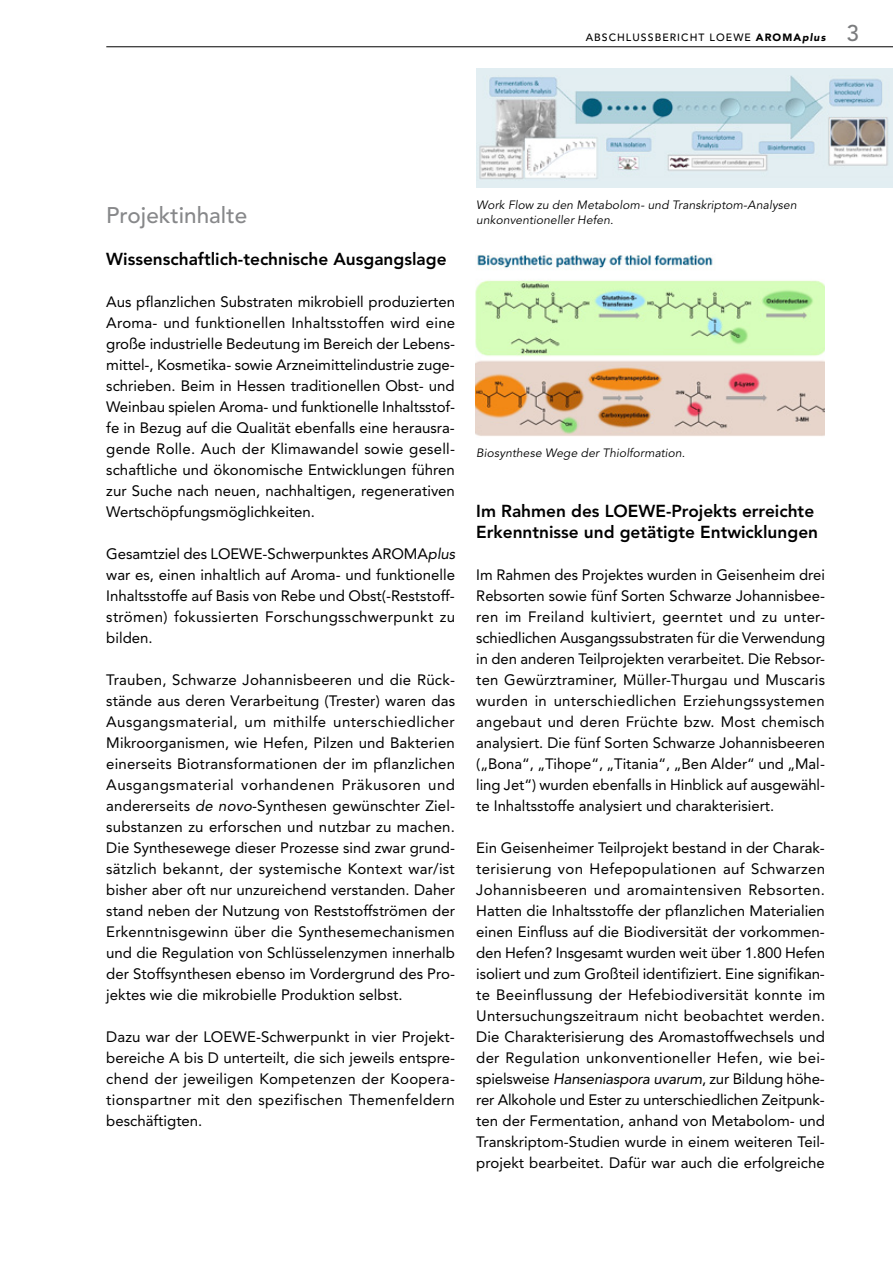
<style>
.page{position:relative;width:893px;height:1263px;background:#fff}
.page>*{position:absolute;margin:0;border:0;box-sizing:border-box;transform-origin:0 0}
.t1{font:500 22.5px "Avenir LT Std";color:#87888a}
.t2{font:800 17.25px/21px "Avenir LT Std";color:#000}
.t3{font:15px/21px "Avenir LT Std";color:#000;text-align:justify}
.t4{font:italic 12px/15px "Avenir LT Std";letter-spacing:.01em;color:#000}
.t5{font:500 10.5px "Avenir LT Std";letter-spacing:.1em;color:#000}
.s1{font-weight:900}
.s2{font-weight:900;font-style:italic}
.s3{font-size:22.5px;color:#7b7c7e}
.s4{font-style:italic}
</style>
<div class="page">
<div style="left:476px;top:68px;width:417px;height:119px;background:#e2eef2"></div>
<img style="left:479px;top:75px;width:409px;height:104px">
<hr style="left:106px;top:47px;width:787px;height:1px;background:#000">
<img style="left:475px;top:255px;width:350px;height:181px">
<p class="t5" style="left:586px;top:32px;width:275px">ABSCHLUSSBERICHT LOEWE <span class="s1">AROMA</span><span class="s2">plus</span> <span class="s3">3</span></p>
<h1 class="t1" style="left:106px;top:202px;width:142px">Projektinhalte</h1>
<p class="t2" style="left:106px;top:248px;width:342px">Wissenschaftlich-technische Ausgangslage</p>
<p class="t3" style="left:106px;top:291px;width:350px">Aus pflanzlichen Substraten mikrobiell produzierten Aroma- und funktionellen Inhaltsstoffen wird eine große industrielle Bedeutung im Bereich der Lebens&shy;mittel-, Kosmetika- sowie Arzneimittelindustrie zuge&shy;schrieben. Beim in Hessen traditionellen Obst- und Weinbau spielen Aroma- und funktionelle Inhaltsstof&shy;fe in Bezug auf die Qualität ebenfalls eine herausra&shy;gende Rolle. Auch der Klimawandel sowie gesell&shy;schaftliche und ökonomische Entwicklungen führen zur Suche nach neuen, nachhaltigen, regenerativen Wertschöpfungsmöglichkeiten.</p>
<p class="t3" style="left:106px;top:543px;width:350px">Gesamtziel des LOEWE-Schwerpunktes AROMA<span class="s4">plus </span>war es, einen inhaltlich auf Aroma- und funktionelle Inhaltsstoffe auf Basis von Rebe und Obst(-Reststoff&shy;strömen) fokussierten Forschungsschwerpunkt zu bilden.</p>
<p class="t3" style="left:106px;top:669px;width:350px">Trauben, Schwarze Johannisbeeren und die Rück&shy;stände aus deren Verarbeitung (Trester) waren das Ausgangsmaterial, um mithilfe unterschiedlicher Mikroorganismen, wie Hefen, Pilzen und Bakterien einerseits Biotransformationen der im pflanzlichen Ausgangsmaterial vorhandenen Präkusoren und andererseits <span class="s4">de novo</span>-Synthesen gewünschter Ziel&shy;substanzen zu erforschen und nutzbar zu machen.<br>Die Synthesewege dieser Prozesse sind zwar grund&shy;sätzlich bekannt, der systemische Kontext war/ist bisher aber oft nur unzureichend verstanden. Daher stand neben der Nutzung von Reststoffströmen der Erkenntnisgewinn über die Synthesemechanismen und die Regulation von Schlüsselenzymen innerhalb der Stoffsynthesen ebenso im Vordergrund des Pro&shy;jektes wie die mikrobielle Produktion selbst.</p>
<p class="t3" style="left:106px;top:1026px;width:350px">Dazu war der LOEWE-Schwerpunkt in vier Projekt&shy;bereiche A bis D unterteilt, die sich jeweils entspre&shy;chend der jeweiligen Kompetenzen der Koopera&shy;tionspartner mit den spezifischen Themenfeldern beschäftigten.</p>
<p class="t4" style="left:476px;top:198px;width:322px">Work Flow zu den Metabolom- und Transkriptom-Analysen unkonventioneller Hefen.</p>
<p class="t4" style="left:476px;top:445px;width:210px">Biosynthese Wege der Thiolformation.</p>
<p class="t2" style="left:476px;top:500px;width:343px">Im Rahmen des LOEWE-Projekts erreichte<br>Erkenntnisse und getätigte Entwicklungen</p>
<p class="t3" style="left:476px;top:564px;width:350px">Im Rahmen des Projektes wurden in Geisenheim drei Rebsorten sowie fünf Sorten Schwarze Johannisbee&shy;ren im Freiland kultiviert, geerntet und zu unter&shy;schiedlichen Ausgangssubstraten für die Verwendung in den anderen Teilprojekten verarbeitet. Die Rebsor&shy;ten Gewürztraminer, Müller-Thurgau und Muscaris wurden in unterschiedlichen Erziehungssystemen angebaut und deren Früchte bzw. Most chemisch analysiert. Die fünf Sorten Schwarze Johannisbeeren („Bona“, „Tihope“, „Titania“, „Ben Alder“ und „Mal&shy;ling Jet“) wurden ebenfalls in Hinblick auf ausgewähl&shy;te Inhaltsstoffe analysiert und charakterisiert.</p>
<p class="t3" style="left:476px;top:837px;width:350px">Ein Geisenheimer Teilprojekt bestand in der Charak&shy;terisierung von Hefepopulationen auf Schwarzen Johannisbeeren und aromaintensiven Rebsorten.<br>Hatten die Inhaltsstoffe der pflanzlichen Materialien einen Einfluss auf die Biodiversität der vorkommen&shy;den Hefen? Insgesamt wurden weit über 1.800 Hefen isoliert und zum Großteil identifiziert. Eine signifikan&shy;te Beeinflussung der Hefebiodiversität konnte im Untersuchungszeitraum nicht beobachtet werden.<br>Die Charakterisierung des Aromastoffwechsels und der Regulation unkonventioneller Hefen, wie bei&shy;spielsweise <span class="s4">Hanseniaspora uvarum</span>, zur Bildung höhe&shy;rer Alkohole und Ester zu unterschiedlichen Zeitpunk&shy;ten der Fermentation, anhand von Metabolom- und Transkriptom-Studien wurde in einem weiteren Teil&shy;projekt bearbeitet. Dafür war auch die erfolgreiche</p>
</div>
